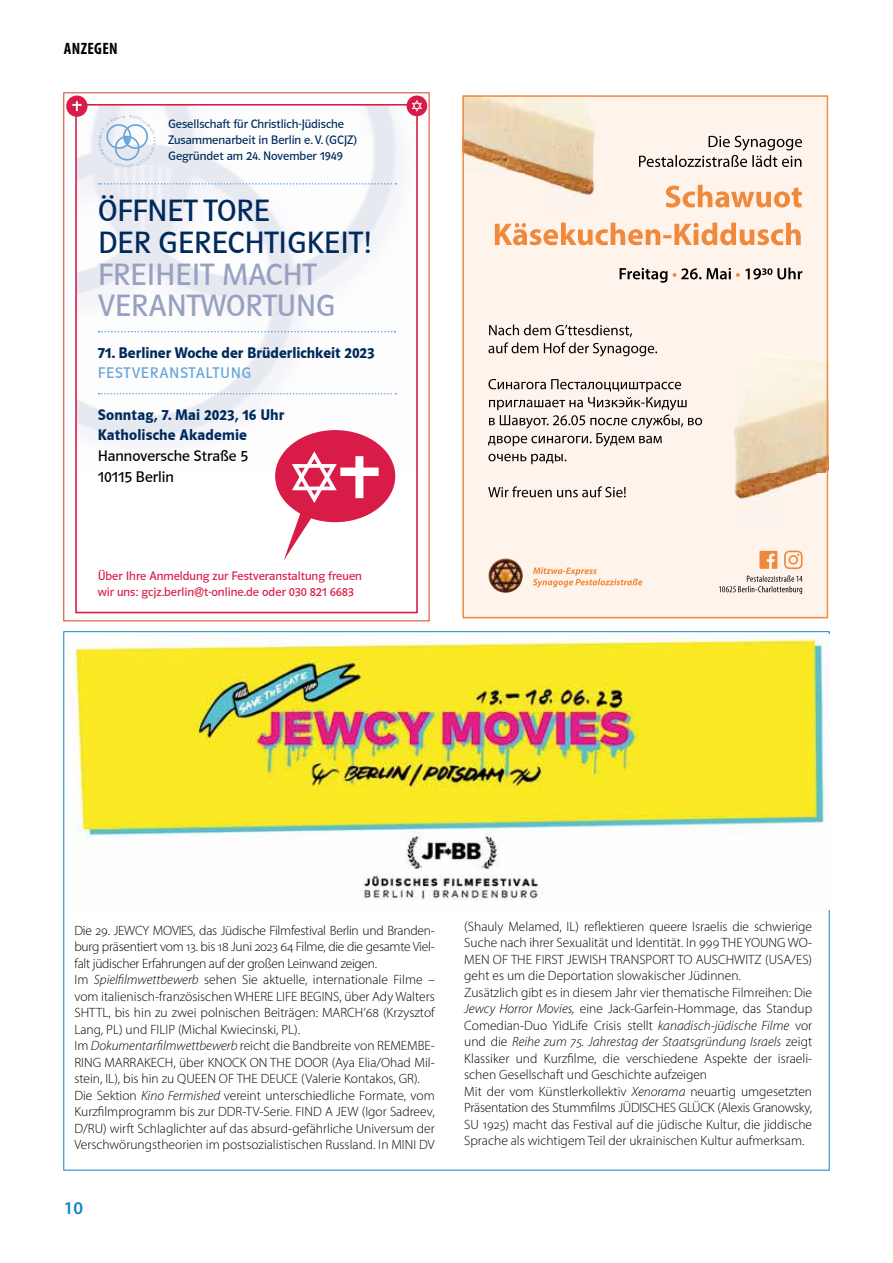
<style>
.page{position:relative;width:893px;height:1263px;background:#fff}
.page>*{position:absolute;margin:0;border:0;box-sizing:border-box;transform-origin:0 0}
.t1{font:31.8px/31.8px "Polo 22 K Buch";color:#002a5b}
.t2{font:31.8px/31.8px "Polo 22 K Buch";color:#98a1c1}
.t3{font:600 18px "Myriad Pro";color:#1682c5}
.t4{font:700 condensed 16.5px "Myriad Pro";letter-spacing:.02em;color:#000}
.t5{font:15.9px/20.7px "Polo 22 K Hfet";letter-spacing:.01em;color:#002a5b}
.t6{font:15.9px/20.7px "Polo 22 K Buch";color:#000}
.t7{font:15.9px "Polo 22 K Buch";letter-spacing:.05em;color:#64a4da}
.t8{font:300 13.5px/16.5px "Myriad Pro";color:#000}
.t9{font:12.75px/15.9px "Polo 22 K Buch";letter-spacing:-.005em;color:#002a5b}
.t10{font:12.75px/15.9px "Polo 22 K Buch";color:#d81b47}
.s1{font-style:italic}
</style>
<div class="page">
<img style="left:71px;top:636px;width:758px;height:264px">
<div style="left:463px;top:97px;width:363px;height:521px;background:#fef4ec"></div>
<img style="left:465px;top:98px;width:130px;height:100px">
<img style="left:702px;top:360px;width:123px;height:139px">
<svg style="left:639px;top:136px;width:163px;height:31px"></svg>
<svg style="left:495px;top:223px;width:306px;height:22px"></svg>
<svg style="left:666px;top:185px;width:136px;height:23px"></svg>
<svg style="left:488px;top:486px;width:138px;height:11px"></svg>
<svg style="left:488px;top:454px;width:78px;height:10px"></svg>
<svg style="left:488px;top:379px;width:214px;height:67px"></svg>
<svg style="left:488px;top:324px;width:169px;height:32px"></svg>
<div style="left:462px;top:95px;width:366px;height:523px;border:2px solid #f1893d"></div>
<svg style="left:673px;top:268px;width:129px;height:11px"></svg>
<svg style="left:620px;top:268px;width:47px;height:15px"></svg>
<img style="left:488px;top:558px;width:35px;height:35px;border-radius:17px">
<svg style="left:533px;top:567px;width:109px;height:20px"></svg>
<svg style="left:719px;top:575px;width:83px;height:19px"></svg>
<svg style="left:784px;top:550px;width:19px;height:19px"></svg>
<svg style="left:759px;top:551px;width:18px;height:18px"></svg>
<img style="left:78px;top:107px;width:336px;height:342px">
<div style="left:75px;top:104px;width:343px;height:509px;border:2px solid #d81b47"></div>
<svg style="left:99px;top:183px;width:297px;height:2px"></svg>
<svg style="left:99px;top:331px;width:296px;height:1px"></svg>
<svg style="left:99px;top:393px;width:297px;height:1px"></svg>
<div style="left:407px;top:96px;width:20px;height:20px;background:#d81b47;border-radius:50%"></div>
<svg style="left:412px;top:100px;width:10px;height:12px"></svg>
<svg style="left:275px;top:430px;width:120px;height:130px"></svg>
<svg style="left:66px;top:95px;width:22px;height:22px"></svg>
<svg style="left:439px;top:636px;width:12px;height:10px"></svg>
<svg style="left:99px;top:115px;width:57px;height:52px"></svg>
<p class="t4" style="left:64px;top:38px;width:55px">ANZEGEN</p>
<p class="t9" style="left:168px;top:116px;width:190px">Gesellschaft für Christlich-Jüdische<br>Zusammenarbeit in Berlin e. V. (GCJZ)<br>Gegründet am 24. November 1949</p>
<h1 class="t1" style="left:98px;top:195px;width:275px">ÖFFNET TORE<br>DER GERECHTIGKEIT!</h1>
<h1 class="t2" style="left:98px;top:258px;width:239px">FREIHEIT MACHT<br>VERANTWORTUNG</h1>
<p class="t5" style="left:98px;top:342px;width:278px">71. Berliner Woche der Brüderlichkeit 2023</p>
<p class="t7" style="left:98px;top:365px;width:155px">FESTVERANSTALTUNG</p>
<p class="t5" style="left:98px;top:404px;width:188px">Sonntag, 7. Mai 2023, 16 Uhr<br>Katholische Akademie</p>
<p class="t6" style="left:98px;top:445px;width:152px">Hannoversche Straße 5<br>10115 Berlin</p>
<p class="t10" style="left:98px;top:568px;width:266px">Über Ihre Anmeldung zur Festveranstaltung freuen wir uns: gcjz.berlin@t-online.de oder 030 821 6683</p>
<p class="t8" style="left:74px;top:922px;width:362px">Die 29. JEWCY MOVIES, das Jüdische Filmfestival Berlin und Branden&shy;burg präsentiert vom 13. bis 18 Juni 2023 64 Filme, die die gesamte Viel&shy;falt jüdischer Erfahrungen auf der großen Leinwand zeigen.<br>Im <span class="s1">Spielfilmwettbewerb</span> sehen Sie aktuelle, internationale Filme – vom italienisch-französischen WHERE LIFE BEGINS, über Ady Walters SHTTL, bis hin zu zwei polnischen Beiträgen: MARCH’68 (Krzysztof Lang, PL) und FILIP (Michal Kwiecinski, PL).<br>Im <span class="s1">Dokumentarfilmwettbewerb</span> reicht die Bandbreite von REMEMBE-RING MARRAKECH, über KNOCK ON THE DOOR (Aya Elia/Ohad Mil&shy;stein, IL), bis hin zu QUEEN OF THE DEUCE (Valerie Kontakos, GR).<br>Die Sektion <span class="s1">Kino Fermished</span> vereint unterschiedliche Formate, vom Kurzfilmprogramm bis zur DDR-TV-Serie. FIND A JEW (Igor Sadreev, D/RU) wirft Schlaglichter auf das absurd-gefährliche Universum der Verschwörungstheorien im postsozialistischen Russland. In MINI DV</p>
<p class="t8" style="left:464px;top:918px;width:349px">(Shauly Melamed, IL) reflektieren queere Israelis die schwierige Suche nach ihrer Sexualität und Identität. In 999 THE YOUNG WO-MEN OF THE FIRST JEWISH TRANSPORT TO AUSCHWITZ (USA/ES) geht es um die Deportation slowakischer Jüdinnen.<br>Zusätzlich gibt es in diesem Jahr vier thematische Filmreihen: Die <span class="s1">Jewcy Horror Movies,</span> eine Jack-Garfein-Hommage, das Standup Comedian-Duo YidLife Crisis stellt <span class="s1">kanadisch-jüdische Filme</span> vor und die <span class="s1">Reihe zum 75. Jahrestag der Staatsgründung Israels</span> zeigt Klassiker und Kurzfilme, die verschiedene Aspekte der israeli&shy;schen Gesellschaft und Geschichte aufzeigen<br>Mit der vom Künstlerkollektiv <span class="s1">Xenorama</span> neuartig umgesetzten Präsentation des Stummfilms JÜDISCHES GLÜCK (Alexis Granowsky, SU 1925) macht das Festival auf die jüdische Kultur, die jiddische Sprache als wichtigem Teil der ukrainischen Kultur aufmerksam.</p>
<h2 class="t3" style="left:64px;top:1197px;width:21px">10</h2>
</div>
